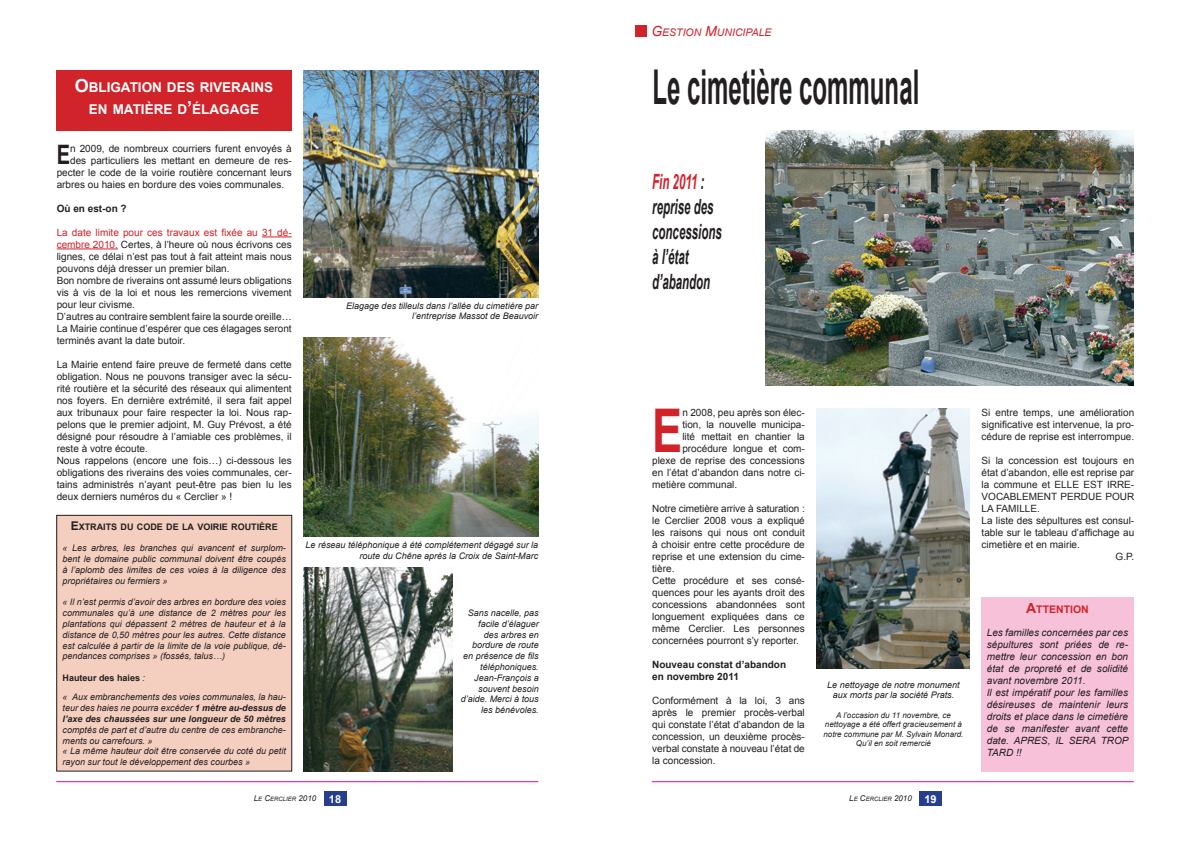
<style>
.page{position:relative;width:1191px;height:842px;background:#fff}
.page>*{position:absolute;margin:0;border:0;box-sizing:border-box;transform-origin:0 0}
.t1{font:700 60.3px "Arial";color:#d1232a;scale:.75 1}
.t2{font:700 48px "Arial";color:#231f20;scale:.5 1}
.t3{font:700 26.8px "Arial";color:#231f20;scale:.75 1}
.t4{font:italic 700 21px/25px "Arial Narrow";color:#231f20;scale:.67 1}
.t5{font:700 13.5px/21.6px "Arial";color:#fff;text-align:center}
.t6{font:italic 10.5px "Arial";color:#d1232a}
.t7{font:700 10.5px "Arial";color:#d1232a}
.t8{font:10px/12px "Arial";color:#231f20}
.t9{font:italic 10px/12px "Arial";color:#231f20}
.t10{font:700 10px/12px "Arial";color:#231f20}
.t11{font:italic 9px/10.8px "Arial";color:#231f20;text-align:right}
.t12{font:italic 700 9px/10.8px "Arial";color:#231f20}
.t13{font:700 9px "Arial";color:#231f20}
.t14{font:italic 8px/9.6px "Arial";color:#231f20;text-align:center}
.t15{font:italic 6px "Arial";color:#231f20}
.s1{font-size:18px}
.s2{color:#d1232a}
.s3{font-size:12px}
.s4{font-weight:700;font-style:normal}
.s5{font-weight:400}
.s6{font-size:14px}
.s7{font-size:8px}
.s8{font-weight:700;font-style:normal;font-size:11px;color:#fff}
</style>
<div class="page">
<div style="left:324px;top:791px;width:22px;height:15px;background:#253f8e"></div>
<hr style="left:56px;top:781px;width:482px;height:1px;background:#ed028c">
<div style="left:919px;top:791px;width:23px;height:15px;background:#253f8e"></div>
<hr style="left:651px;top:781px;width:482px;height:1px;background:#ed028c">
<div style="left:635px;top:26px;width:11px;height:11px;background:#d1232a"></div>
<img style="left:765px;top:130px;width:368px;height:256px">
<hr style="left:262px;top:237px;width:30px;height:1px;background:#d1232a">
<hr style="left:57px;top:249px;width:61px;height:1px;background:#d1232a">
<div style="left:56px;top:71px;width:236px;height:60px;background:#d1232a"></div>
<div style="left:57px;top:515px;width:235px;height:256px;background:#f4cfc0"></div>
<div style="left:57px;top:515px;width:235px;height:256px;border:1px solid #231f20"></div>
<img style="left:304px;top:71px;width:235px;height:226px">
<img style="left:304px;top:567px;width:148px;height:204px">
<img style="left:303px;top:338px;width:235px;height:198px">
<div style="left:981px;top:597px;width:152px;height:174px;background:#f7c1d9"></div>
<img style="left:816px;top:408px;width:153px;height:260px">
<h3 class="t5" style="left:75px;top:77px;width:200px"><span class="s1">O</span>BLIGATION DES RIVERAINS<br>EN MATIÈRE D<span class="s1">’</span>ÉLAGAGE</h3>
<h3 class="t3" style="left:57px;top:137px;width:19px">E</h3>
<p class="t8" style="left:70px;top:142px;width:223px">n 2009, de nombreux courriers furent envoyés à</p>
<p class="t8" style="left:70px;top:154px;width:223px">des particuliers les mettant en demeure de res-</p>
<p class="t8" style="left:57px;top:166px;width:236px">pecter le code de la voirie routière concernant leurs</p>
<p class="t8" style="left:57px;top:178px;width:229px">arbres ou haies en bordure des voies communales.</p>
<p class="t10" style="left:57px;top:203px;width:72px">Où en est-on ?</p>
<p class="t8" style="left:57px;top:226px;width:236px"><span class="s2">La date limite pour ces travaux est fixée au 31 dé&shy;cembre 2010.</span> Certes, à l’heure où nous écrivons ces lignes, ce délai n’est pas tout à fait atteint mais nous pouvons déjà dresser un premier bilan.<br>Bon nombre de riverains ont assumé leurs obligations vis à vis de la loi et nous les remercions vivement pour leur civisme.<br>D’autres au contraire semblent faire la sourde oreille… La Mairie continue d’espérer que ces élagages seront terminés avant la date butoir.</p>
<p class="t8" style="left:57px;top:358px;width:236px">La Mairie entend faire preuve de fermeté dans cette obligation. Nous ne pouvons transiger avec la sécu&shy;rité routière et la sécurité des réseaux qui alimentent nos foyers. En dernière extrémité, il sera fait appel aux tribunaux pour faire respecter la loi. Nous rap&shy;pelons que le premier adjoint, M. Guy Prévost, a été désigné pour résoudre à l’amiable ces problèmes, il reste à votre écoute.<br>Nous rappelons (encore une fois…) ci-dessous les obligations des riverains des voies communales, cer&shy;tains administrés n’ayant peut-être pas bien lu les deux derniers numéros du « Cerclier » !</p>
<p class="t13" style="left:71px;top:521px;width:209px"><span class="s3">E</span>XTRAITS DU CODE DE LA VOIRIE ROUTIÈRE</p>
<p class="t11" style="left:62px;top:543px;width:225px;text-align:justify">« Les arbres, les branches qui avancent et surplom&shy;bent le domaine public communal doivent être coupés à l’aplomb des limites de ces voies à la diligence des propriétaires ou fermiers »</p>
<p class="t11" style="left:62px;top:597px;width:225px;text-align:justify">« Il n’est permis d’avoir des arbres en bordure des voies communales qu’à une distance de 2 mètres pour les plantations qui dépassent 2 mètres de hauteur et à la distance de 0,50 mètres pour les autres. Cette distance est calculée à partir de la limite de la voie publique, dé&shy;pendances comprises » (fossés, talus…)</p>
<p class="t11" style="left:62px;top:668px;width:225px;line-height:19.3px;text-align:left"><span class="s4">Hauteur des haies</span> :<br>« Aux embranchements des voies communales, la hau-</p>
<p class="t12" style="left:62px;top:703px;width:225px"><span class="s5">teur des haies ne pourra excéder</span> 1 mètre au-dessus de l’axe des chaussées sur une longueur de 50 mètres</p>
<p class="t11" style="left:62px;top:724px;width:225px;text-align:left">comptés de part et d’autre du centre de ces embranche&shy;ments ou carrefours. »<br>« La même hauteur doit être conservée du coté du petit rayon sur tout le développement des courbes »</p>
<p class="t11" style="left:346px;top:300px;width:194px">Elagage des tilleuls dans l’allée du cimetière par l’entreprise Massot de Beauvoir</p>
<p class="t11" style="left:305px;top:540px;width:234px">Le réseau téléphonique à été complétement dégagé sur la route du Chêne après la Croix de Saint-Marc</p>
<p class="t11" style="left:461px;top:608px;width:80px">Sans nacelle, pas facile d’élaguer<br>des arbres en bordure de route en présence de fils téléphoniques.<br>Jean-François a souvent besoin d’aide. Merci à tous les bénévoles.</p>
<p class="t6" style="left:651px;top:25px;width:122px"><span class="s6">G</span>ESTION <span class="s6">M</span>UNICIPALE</p>
<h2 class="t2" style="left:652px;top:56px;width:535px">Le cimetière communal</h2>
<h3 class="t4" style="left:652px;top:168px;width:105px"><span class="s2">Fin 2011</span> : reprise des concessions à l’état d’abandon</h3>
<h1 class="t1" style="left:652px;top:391px;width:42px">E</h1>
<p class="t8" style="left:682px;top:406px;width:124px">n 2008, peu après son élec-</p>
<p class="t8" style="left:682px;top:418px;width:124px">tion, la nouvelle municipa-</p>
<p class="t8" style="left:682px;top:430px;width:124px">lité mettait en chantier la</p>
<p class="t8" style="left:682px;top:442px;width:124px">procédure longue et com-</p>
<p class="t8" style="left:652px;top:454px;width:154px">plexe de reprise des concessions</p>
<p class="t8" style="left:652px;top:466px;width:154px">en l’état d’abandon dans notre ci-</p>
<p class="t8" style="left:652px;top:478px;width:87px">metière communal.</p>
<p class="t8" style="left:652px;top:502px;width:154px">Notre cimetière arrive à saturation : le Cerclier 2008 vous a expliqué les raisons qui nous ont conduit à choisir entre cette procédure de reprise et une extension du cime&shy;tière.<br>Cette procédure et ses consé&shy;quences pour les ayants droit des concessions abandonnées sont longuement expliquées dans ce même Cerclier. Les personnes concernées pourront s’y reporter.</p>
<p class="t10" style="left:652px;top:658px;width:135px">Nouveau constat d’abandon en novembre 2011</p>
<p class="t8" style="left:652px;top:694px;width:154px;text-align:justify">Conformément à la loi, 3 ans après le premier procès-verbal qui constate l’état d’abandon de la concession, un deuxième procès&shy;verbal constate à nouveau l’état de la concession.</p>
<p class="t11" style="left:827px;top:679px;width:134px;text-align:center">Le nettoyage de notre monument aux morts par la société Prats.</p>
<p class="t14" style="left:823px;top:710px;width:142px">A l’occasion du 11 novembre, ce nettoyage a été offert gracieusement à notre commune par M. Sylvain Monard.<br>Qu’il en soit remercié</p>
<p class="t15" style="left:254px;top:795px;width:89px"><span class="s7">L</span>E <span class="s7">C</span>ERCLIER <span class="s7">2010</span> <span class="s8">18</span></p>
<p class="t15" style="left:849px;top:795px;width:89px"><span class="s7">L</span>E <span class="s7">C</span>ERCLIER <span class="s7">2010</span> <span class="s8">19</span></p>
<p class="t8" style="left:981px;top:406px;width:154px;text-align:justify">Si entre temps, une amélioration significative est intervenue, la pro&shy;cédure de reprise est interrompue.</p>
<p class="t8" style="left:981px;top:454px;width:154px">Si la concession est toujours en</p>
<p class="t8" style="left:981px;top:466px;width:154px">état d’abandon, elle est reprise par</p>
<p class="t8" style="left:981px;top:478px;width:154px">la commune et ELLE EST IRRE-</p>
<p class="t8" style="left:981px;top:490px;width:154px">VOCABLEMENT PERDUE POUR</p>
<p class="t8" style="left:981px;top:502px;width:60px">LA FAMILLE.</p>
<p class="t8" style="left:981px;top:514px;width:154px">La liste des sépultures est consul-</p>
<p class="t8" style="left:981px;top:526px;width:154px">table sur le tableau d’affichage au</p>
<p class="t8" style="left:981px;top:538px;width:100px">cimetière et en mairie.</p>
<p class="t8" style="left:1115px;top:550px;width:20px">G.P.</p>
<p class="t7" style="left:1026px;top:602px;width:64px"><span class="s6">A</span>TTENTION</p>
<p class="t9" style="left:986px;top:626px;width:143px">Les familles concernées par ces sépultures sont priées de re&shy;mettre leur concession en bon état de propreté et de solidité avant novembre 2011.<br>Il est impératif pour les familles désireuses de maintenir leurs droits et place dans le cimetière de se manifester avant cette date. APRES, IL SERA TROP<br>TARD !!</p>
</div>
